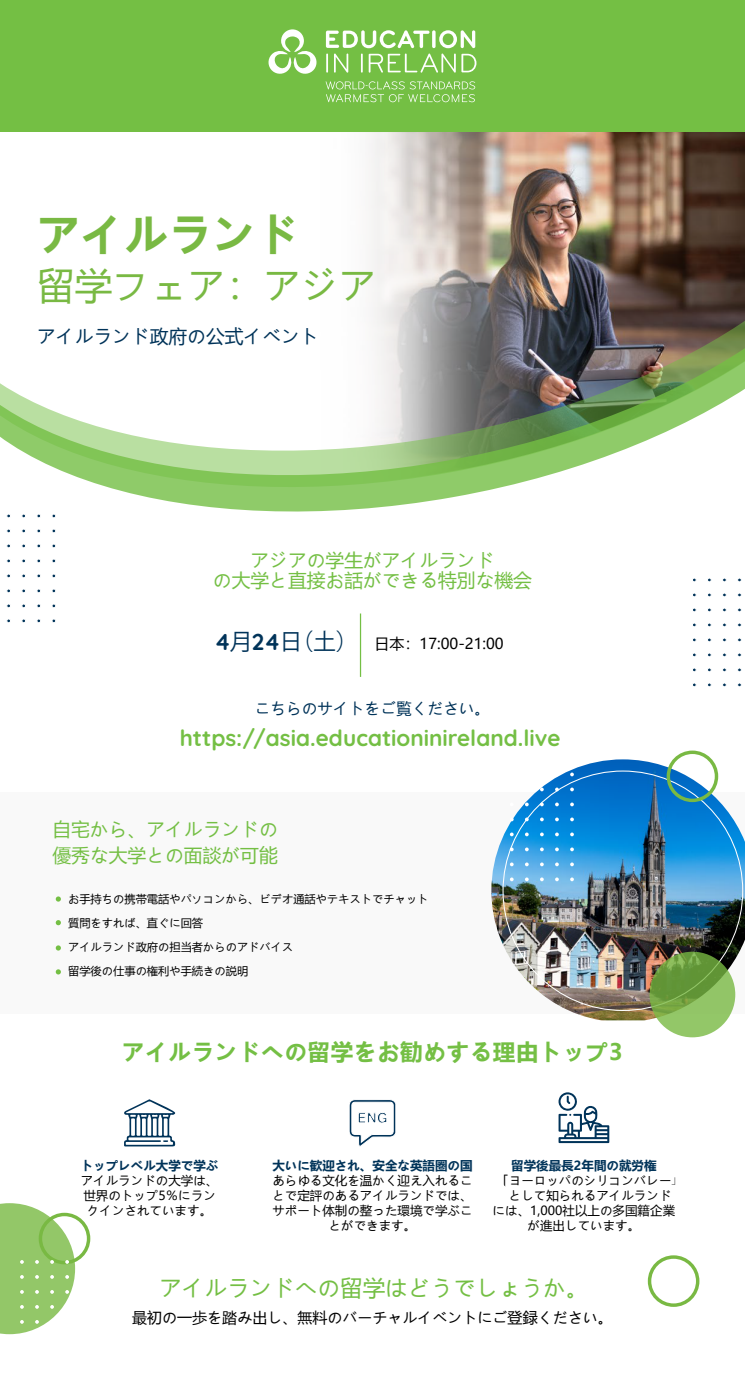
<style>
.page{position:relative;width:745px;height:1379px;background:#fff}
.page>*{position:absolute;margin:0;border:0;box-sizing:border-box;transform-origin:0 0}
.t1{font:700 43.75px "Microsoft Ya Hei";color:#79b943}
.t2{font:37.62px "Microsoft Ya Hei";color:#79b943}
.t3{font:700 22.62px "Microsoft Ya Hei";letter-spacing:.025em;color:#74bf44}
.t4{font:22.62px "Microsoft Ya Hei";color:#74bf44}
.t5{font:700 22.5px "Quicksand";color:#74bf44}
.t6{font:18.75px/26.2px "Microsoft Ya Hei";color:#74bf44}
.t7{font:18.75px "Microsoft Ya Hei";color:#003359}
.t8{font:15.62px "Microsoft Ya Hei";color:#003359}
.t9{font:15px "Microsoft Ya Hei";color:#000}
.t10{font:12.5px/15px "Microsoft Ya Hei";color:#000;text-align:center}
.t11{font:700 12.5px "Microsoft Ya Hei";color:#003359}
.t12{font:11.25px/23.9px "Microsoft Ya Hei";color:#000}
.t13{font:10px "Koz Min Pr 6 N";color:#000}
.s1{font-family:"Quicksand";font-weight:700;font-size:23px;color:#003359}
.s2{font-family:"Koz Go Pr 6 N";font-size:23px;color:#003359}
</style>
<div class="page">
<div style="left:0;top:0;width:744px;height:132px;background:#74bf44"></div>
<svg style="left:326px;top:30px;width:150px;height:43px"></svg>
<svg style="left:325px;top:81px;width:150px;height:21px"></svg>
<svg style="left:268px;top:29px;width:49px;height:45px"></svg>
<div style="left:0;top:793px;width:744px;height:221px;background:#f9f9f9"></div>
<svg style="left:108px;top:487px;width:394px;height:24px;fill:#8fcb69"></svg>
<img style="left:0;top:132px;width:744px;height:355px">
<img style="left:491px;top:759px;width:253px;height:261px">
<svg style="left:509px;top:772px;width:4px;height:4px"></svg>
<svg style="left:524px;top:772px;width:4px;height:4px"></svg>
<svg style="left:539px;top:772px;width:4px;height:4px"></svg>
<svg style="left:554px;top:772px;width:4px;height:4px"></svg>
<svg style="left:569px;top:772px;width:4px;height:4px"></svg>
<svg style="left:509px;top:787px;width:4px;height:4px"></svg>
<svg style="left:524px;top:787px;width:4px;height:4px"></svg>
<svg style="left:539px;top:787px;width:4px;height:4px"></svg>
<svg style="left:554px;top:787px;width:4px;height:4px"></svg>
<svg style="left:569px;top:787px;width:4px;height:4px"></svg>
<svg style="left:509px;top:802px;width:4px;height:4px"></svg>
<svg style="left:524px;top:802px;width:4px;height:4px"></svg>
<svg style="left:539px;top:802px;width:4px;height:4px"></svg>
<svg style="left:554px;top:802px;width:4px;height:4px"></svg>
<svg style="left:569px;top:802px;width:4px;height:4px"></svg>
<svg style="left:509px;top:817px;width:4px;height:4px"></svg>
<svg style="left:524px;top:817px;width:4px;height:4px"></svg>
<svg style="left:539px;top:817px;width:4px;height:4px"></svg>
<svg style="left:554px;top:817px;width:4px;height:4px"></svg>
<svg style="left:569px;top:817px;width:4px;height:4px"></svg>
<svg style="left:509px;top:832px;width:4px;height:4px"></svg>
<svg style="left:524px;top:832px;width:4px;height:4px"></svg>
<svg style="left:539px;top:832px;width:4px;height:4px"></svg>
<svg style="left:554px;top:832px;width:4px;height:4px"></svg>
<svg style="left:569px;top:832px;width:4px;height:4px"></svg>
<svg style="left:509px;top:847px;width:4px;height:4px"></svg>
<svg style="left:524px;top:847px;width:4px;height:4px"></svg>
<svg style="left:539px;top:847px;width:4px;height:4px"></svg>
<svg style="left:554px;top:847px;width:4px;height:4px"></svg>
<svg style="left:569px;top:847px;width:4px;height:4px"></svg>
<svg style="left:509px;top:862px;width:4px;height:4px"></svg>
<svg style="left:524px;top:862px;width:4px;height:4px"></svg>
<svg style="left:539px;top:862px;width:4px;height:4px"></svg>
<svg style="left:554px;top:862px;width:4px;height:4px"></svg>
<svg style="left:569px;top:862px;width:4px;height:4px"></svg>
<svg style="left:509px;top:877px;width:4px;height:4px"></svg>
<svg style="left:524px;top:877px;width:4px;height:4px"></svg>
<svg style="left:539px;top:877px;width:4px;height:4px"></svg>
<svg style="left:554px;top:877px;width:4px;height:4px"></svg>
<svg style="left:569px;top:877px;width:4px;height:4px"></svg>
<svg style="left:649px;top:952px;width:85px;height:85px;background:#7bad4f"></svg>
<div style="left:666px;top:750px;width:51px;height:52px;border:3px solid #79b943;border-radius:50%"></div>
<hr style="left:359px;top:613px;width:2px;height:64px;background:#74bf44">
<svg style="left:56px;top:896px;width:5px;height:5px"></svg>
<svg style="left:56px;top:920px;width:5px;height:5px"></svg>
<svg style="left:56px;top:945px;width:5px;height:5px"></svg>
<svg style="left:56px;top:969px;width:5px;height:5px"></svg>
<svg style="left:124px;top:1099px;width:51px;height:47px"></svg>
<svg style="left:349px;top:1099px;width:47px;height:47px"></svg>
<svg style="left:558px;top:1092px;width:51px;height:51px"></svg>
<div style="left:39px;top:1213px;width:51px;height:51px;border:3px solid #79b943;border-radius:50%"></div>
<div style="left:647px;top:1255px;width:52px;height:52px;border:3px solid #79b943;border-radius:50%"></div>
<svg style="left:0;top:1203px;width:84px;height:132px"></svg>
<svg style="left:22px;top:514px;width:3px;height:4px"></svg>
<svg style="left:37px;top:514px;width:4px;height:4px"></svg>
<svg style="left:52px;top:514px;width:4px;height:4px"></svg>
<svg style="left:37px;top:529px;width:4px;height:4px"></svg>
<svg style="left:52px;top:529px;width:4px;height:4px"></svg>
<svg style="left:37px;top:544px;width:4px;height:4px"></svg>
<svg style="left:52px;top:544px;width:4px;height:4px"></svg>
<svg style="left:37px;top:559px;width:4px;height:4px"></svg>
<svg style="left:52px;top:559px;width:4px;height:4px"></svg>
<svg style="left:37px;top:574px;width:4px;height:4px"></svg>
<svg style="left:52px;top:574px;width:4px;height:4px"></svg>
<svg style="left:37px;top:589px;width:4px;height:4px"></svg>
<svg style="left:52px;top:589px;width:4px;height:4px"></svg>
<svg style="left:37px;top:604px;width:4px;height:4px"></svg>
<svg style="left:52px;top:604px;width:4px;height:4px"></svg>
<svg style="left:37px;top:619px;width:4px;height:4px"></svg>
<svg style="left:52px;top:619px;width:4px;height:4px"></svg>
<svg style="left:737px;top:578px;width:4px;height:4px"></svg>
<svg style="left:737px;top:593px;width:4px;height:4px"></svg>
<svg style="left:737px;top:608px;width:4px;height:4px"></svg>
<svg style="left:737px;top:623px;width:4px;height:4px"></svg>
<svg style="left:737px;top:638px;width:4px;height:4px"></svg>
<svg style="left:737px;top:653px;width:4px;height:4px"></svg>
<svg style="left:737px;top:668px;width:4px;height:4px"></svg>
<svg style="left:737px;top:683px;width:4px;height:4px"></svg>
<h1 class="t1" style="left:37px;top:203px;width:264px">アイルランド</h1>
<h2 class="t2" style="left:37px;top:260px;width:340px">留学フェア：アジア</h2>
<h3 class="t7" style="left:37px;top:324px;width:283px">アイルランド政府の公式イベント</h3>
<h3 class="t6" style="left:213px;top:550px;width:320px;line-height:20.1px;text-align:center">アジアの学生がアイルランド<br>の大学と直接お話ができる特別な機会</h3>
<p class="t9" style="left:214px;top:633px;width:291px"><span class="s1">4</span><span class="s2">月</span><span class="s1">24</span><span class="s2">日（土）</span> 日本：17:00-21:00</p>
<p class="t8" style="left:255px;top:698px;width:236px">こちらのサイトをご覧ください。</p>
<h3 class="t5" style="left:179px;top:721px;width:382px">https://asia.educationinireland.live</h3>
<h3 class="t6" style="left:52px;top:815px;width:226px">自宅から、アイルランドの優秀な大学との面談が可能</h3>
<p class="t12" style="left:68px;top:887px;width:361px">お手持ちの携帯電話やパソコンから、ビデオ通話やテキストでチャット</p>
<p class="t12" style="left:68px;top:935px;width:227px">アイルランド政府の担当者からのアドバイス留学後の仕事の権利や手続きの説明</p>
<p class="t12" style="left:68px;top:910px;width:136px">質問をすれば、直ぐに回答</p>
<h3 class="t3" style="left:122px;top:1036px;width:501px">アイルランドへの留学をお勧めする理由トップ3</h3>
<p class="t11" style="left:81px;top:1157px;width:139px">トップレベル大学で学ぶ</p>
<p class="t10" style="left:81px;top:1173px;width:139px;text-align:left">アイルランドの大学は、世界のトップ5％にランクインされています。</p>
<p class="t11" style="left:272px;top:1157px;width:201px">大いに歓迎され、安全な英語圏の国</p>
<p class="t10" style="left:272px;top:1173px;width:201px">あらゆる文化を温かく迎え入れることで定評のあるアイルランドでは、サポート体制の整った環境で学ぶことができます。</p>
<p class="t11" style="left:511px;top:1157px;width:147px">留学後最長2年間の就労権</p>
<p class="t10" style="left:492px;top:1173px;width:184px">「ヨーロッパのシリコンバレー」として知られるアイルランドには、1,000社以上の多国籍企業が進出しています。</p>
<p class="t13" style="left:671px;top:1175px;width:11px">」</p>
<h3 class="t4" style="left:159px;top:1273px;width:430px">アイルランドへの留学はどうでしょうか。</h3>
<p class="t9" style="left:132px;top:1308px;width:481px">最初の一歩を踏み出し、無料のバーチャルイベントにご登録ください。</p>
</div>
